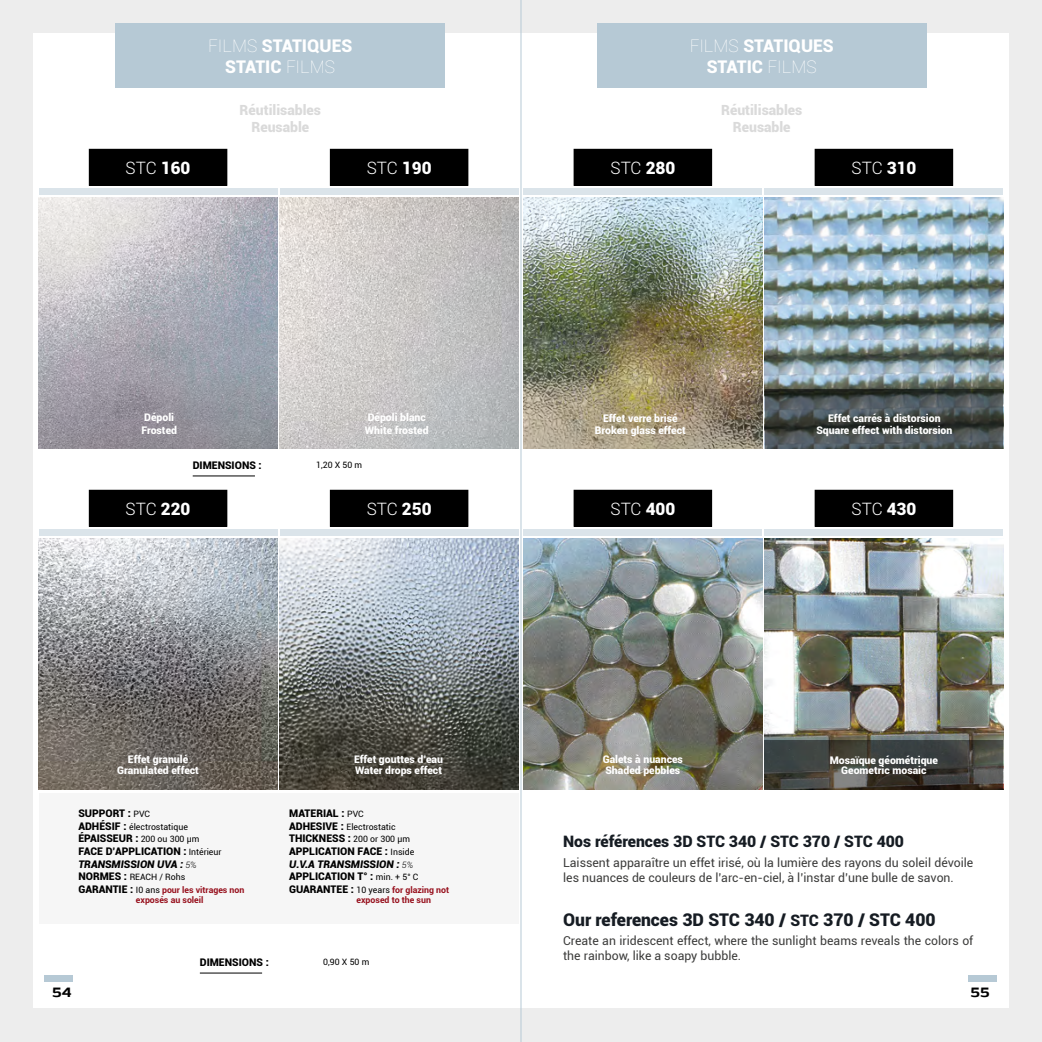
<style>
.page{position:relative;width:1042px;height:1042px;background:#fff}
.page>*{position:absolute;margin:0;border:0;box-sizing:border-box;transform-origin:0 0}
.t1{font:900 17.5px/21px "Roboto";color:#fff;text-align:center}
.t2{font:900 17.5px "Roboto";color:#161c23}
.t3{font:300 16.97px "Roboto";letter-spacing:-.005em;color:#fff}
.t4{font:900 15.75px "Roboto";color:#161c23}
.t5{font:900 14px/16.8px "Roboto";color:#dadada;text-align:center}
.t6{font:700 14px "Gomme Sans W04";color:#000}
.t7{font:12.25px/14.7px "Roboto";color:#3c3c3b}
.t8{font:900 10.5px/12.2px "Roboto";color:#fff}
.t9{font:900 10.5px/12.6px "Roboto";color:#000}
.t10{font:700 8.75px/12.6px "Roboto";color:#960e1b}
.t11{font:8.75px "Roboto";color:#000}
.s1{font-weight:100}
.s2{font-weight:900}
.s3{font-weight:400;font-size:8.75px}
.s4{font-weight:900;font-size:10.5px}
.s5{font-style:italic}
.s6{font-weight:300;font-style:italic;font-size:8.75px}
.s7{font-weight:900;font-size:10.5px;color:#000}
.s8{font-weight:400;color:#000}
.s9{font-size:15.75px}
</style>
<div class="page">
<div style="left:496px;top:1008px;width:546px;height:34px;background:#ededed"></div>
<div style="left:496px;top:0;width:546px;height:34px;background:#ededed"></div>
<div style="left:1002px;top:1px;width:40px;height:1040px;background:#ededed"></div>
<div style="left:496px;top:34px;width:512px;height:974px;background:#fff"></div>
<div style="left:969px;top:975px;width:28px;height:6px;background:#b6c9d5"></div>
<div style="left:0;top:1008px;width:546px;height:34px;background:#ededed"></div>
<div style="left:0;top:0;width:546px;height:34px;background:#ededed"></div>
<div style="left:0;top:20px;width:40px;height:1022px;background:#ededed"></div>
<div style="left:33px;top:34px;width:513px;height:974px;background:#fff"></div>
<div style="left:45px;top:975px;width:28px;height:6px;background:#b6c9d5"></div>
<div style="left:116px;top:23px;width:329px;height:65px;background:#b6c9d5"></div>
<img style="left:280px;top:538px;width:238px;height:251px">
<img style="left:39px;top:538px;width:238px;height:251px">
<img style="left:280px;top:197px;width:238px;height:251px">
<img style="left:39px;top:197px;width:238px;height:251px">
<div style="left:39px;top:793px;width:479px;height:130px;background:#f6f6f6"></div>
<div style="left:597px;top:23px;width:329px;height:65px;background:#b6c9d5"></div>
<img style="left:764px;top:538px;width:239px;height:202px">
<img style="left:523px;top:538px;width:239px;height:251px">
<img style="left:764px;top:197px;width:239px;height:251px">
<img style="left:523px;top:197px;width:239px;height:252px">
<svg style="left:765px;top:389px;width:237px;height:60px;background:#434b4b"></svg>
<div style="left:89px;top:149px;width:138px;height:36px;background:#000"></div>
<div style="left:89px;top:149px;width:138px;height:37px;border:1px solid #000"></div>
<div style="left:39px;top:188px;width:238px;height:7px;background:#dbe4ea"></div>
<div style="left:574px;top:149px;width:137px;height:36px;background:#000"></div>
<div style="left:573px;top:149px;width:139px;height:37px;border:1px solid #000"></div>
<div style="left:523px;top:188px;width:239px;height:7px;background:#dbe4ea"></div>
<div style="left:330px;top:149px;width:138px;height:36px;background:#000"></div>
<div style="left:330px;top:149px;width:138px;height:37px;border:1px solid #000"></div>
<div style="left:280px;top:188px;width:238px;height:7px;background:#dbe4ea"></div>
<div style="left:815px;top:149px;width:137px;height:36px;background:#000"></div>
<div style="left:814px;top:149px;width:139px;height:37px;border:1px solid #000"></div>
<div style="left:764px;top:188px;width:239px;height:7px;background:#dbe4ea"></div>
<div style="left:89px;top:490px;width:138px;height:36px;background:#000"></div>
<div style="left:89px;top:490px;width:138px;height:37px;border:1px solid #000"></div>
<div style="left:39px;top:529px;width:238px;height:7px;background:#dbe4ea"></div>
<div style="left:574px;top:490px;width:137px;height:36px;background:#000"></div>
<div style="left:573px;top:490px;width:139px;height:37px;border:1px solid #000"></div>
<div style="left:523px;top:529px;width:239px;height:7px;background:#dbe4ea"></div>
<div style="left:330px;top:490px;width:138px;height:36px;background:#000"></div>
<div style="left:330px;top:490px;width:138px;height:37px;border:1px solid #000"></div>
<div style="left:280px;top:529px;width:238px;height:7px;background:#dbe4ea"></div>
<div style="left:815px;top:490px;width:137px;height:36px;background:#000"></div>
<div style="left:814px;top:490px;width:139px;height:37px;border:1px solid #000"></div>
<div style="left:764px;top:529px;width:239px;height:7px;background:#dbe4ea"></div>
<svg style="left:764px;top:740px;width:239px;height:49px;background:#41423e"></svg>
<hr style="left:193px;top:475px;width:62px;height:1px;background:#000">
<hr style="left:200px;top:972px;width:62px;height:1px;background:#000">
<hr style="left:521px;top:0;width:1px;height:1042px;background:#b6c9d5">
<h1 class="t1" style="left:208px;top:34px;width:146px"><span class="s1">FILMS</span> STATIQUES<br>STATIC <span class="s1">FILMS</span></h1>
<h3 class="t5" style="left:240px;top:101px;width:83px">Réutilisables<br>Reusable</h3>
<h1 class="t1" style="left:690px;top:34px;width:146px"><span class="s1">FILMS</span> STATIQUES<br>STATIC <span class="s1">FILMS</span></h1>
<h3 class="t5" style="left:721px;top:101px;width:83px">Réutilisables<br>Reusable</h3>
<h2 class="t3" style="left:126px;top:156px;width:66px">STC <span class="s2">160</span></h2>
<h2 class="t3" style="left:367px;top:156px;width:66px">STC <span class="s2">190</span></h2>
<h2 class="t3" style="left:610px;top:156px;width:66px">STC <span class="s2">280</span></h2>
<h2 class="t3" style="left:851px;top:156px;width:66px">STC <span class="s2">310</span></h2>
<p class="t8" style="left:141px;top:411px;width:37px">Dépoli<br>Frosted</p>
<p class="t8" style="left:365px;top:411px;width:65px">Dépoli blanc<br>White frosted</p>
<p class="t9" style="left:193px;top:458px;width:71px">DIMENSIONS :</p>
<p class="t11" style="left:316px;top:459px;width:48px">1,20 X 50 m</p>
<p class="t8" style="left:595px;top:411px;width:92px;text-align:center">Effet verre brisé<br>Broken glass effect</p>
<p class="t8" style="left:816px;top:411px;width:137px;text-align:center">Effet carrés à distorsion<br>Square effect with distorsion</p>
<h2 class="t3" style="left:126px;top:497px;width:66px">STC <span class="s2">220</span></h2>
<h2 class="t3" style="left:367px;top:497px;width:66px">STC <span class="s2">250</span></h2>
<h2 class="t3" style="left:610px;top:497px;width:66px">STC <span class="s2">400</span></h2>
<h2 class="t3" style="left:851px;top:497px;width:66px">STC <span class="s2">430</span></h2>
<p class="t8" style="left:117px;top:754px;width:83px;line-height:10.5px;text-align:center">Effet granulé<br>Granulated effect</p>
<p class="t8" style="left:354px;top:754px;width:91px;line-height:10.5px">Effet gouttes d’eau<br>Water drops effect</p>
<p class="t9" style="left:78px;top:806px;width:73px">SUPPORT : <span class="s3">PVC</span></p>
<p class="t11" style="left:78px;top:820px;width:111px"><span class="s4">ADHÉSIF :</span> électrostatique</p>
<p class="t9" style="left:78px;top:832px;width:145px">ÉPAISSEUR : <span class="s3">200 ou 300 μm<br></span>FACE D’APPLICATION : <span class="s3">Intérieur<br></span><span class="s5">TRANSMISSION UVA :</span> <span class="s6">5%</span></p>
<p class="t10" style="left:78px;top:870px;width:167px"><span class="s7">NORMES :</span> <span class="s8">REACH / Rohs<br></span><span class="s7">GARANTIE :</span> <span class="s8">I0 ans</span> pour les vitrages non</p>
<p class="t10" style="left:136px;top:893px;width:69px">exposés au soleil</p>
<p class="t9" style="left:289px;top:806px;width:76px">MATERIAL : <span class="s3">PVC</span></p>
<p class="t11" style="left:289px;top:820px;width:108px"><span class="s4">ADHESIVE :</span> Electrostatic</p>
<p class="t9" style="left:289px;top:832px;width:131px">THICKNESS : <span class="s3">200 or 300 μm<br></span>APPLICATION FACE : <span class="s3">Inside<br></span><span class="s5">U.V.A TRANSMISSION :</span> <span class="s6">5%<br></span>APPLICATION T° : <span class="s3">min. + 5° C</span></p>
<p class="t10" style="left:356px;top:884px;width:94px;line-height:10.5px;text-indent:-67px"><span class="s7">GUARANTEE :</span> <span class="s8">10 years</span> for glazing not exposed to the sun</p>
<p class="t9" style="left:200px;top:955px;width:71px">DIMENSIONS :</p>
<p class="t11" style="left:323px;top:956px;width:48px">0,90 X 50 m</p>
<p class="t8" style="left:603px;top:754px;width:82px;line-height:10.5px">Galets à nuances<br>Shaded pebbles</p>
<p class="t8" style="left:830px;top:754px;width:110px;line-height:10.5px;text-align:center">Mosaïque géométrique<br>Geometric mosaic</p>
<h3 class="t4" style="left:563px;top:830px;width:342px">Nos références 3D STC 340 / STC 370 / STC 400</h3>
<p class="t7" style="left:563px;top:855px;width:412px">Laissent apparaître un effet irisé, où la lumière des rayons du soleil dévoile les nuances de couleurs de l’arc-en-ciel, à l’instar d’une bulle de savon.</p>
<h1 class="t2" style="left:563px;top:907px;width:374px">Our references 3D STC 340 / <span class="s9">STC</span> 370 / STC 400</h1>
<p class="t7" style="left:563px;top:933px;width:412px">Create an iridescent effect, where the sunlight beams reveals the colors of the rainbow, like a soapy bubble.</p>
<h3 class="t6" style="left:52px;top:981px;width:21px">54</h3>
<h3 class="t6" style="left:970px;top:981px;width:21px">55</h3>
</div>
